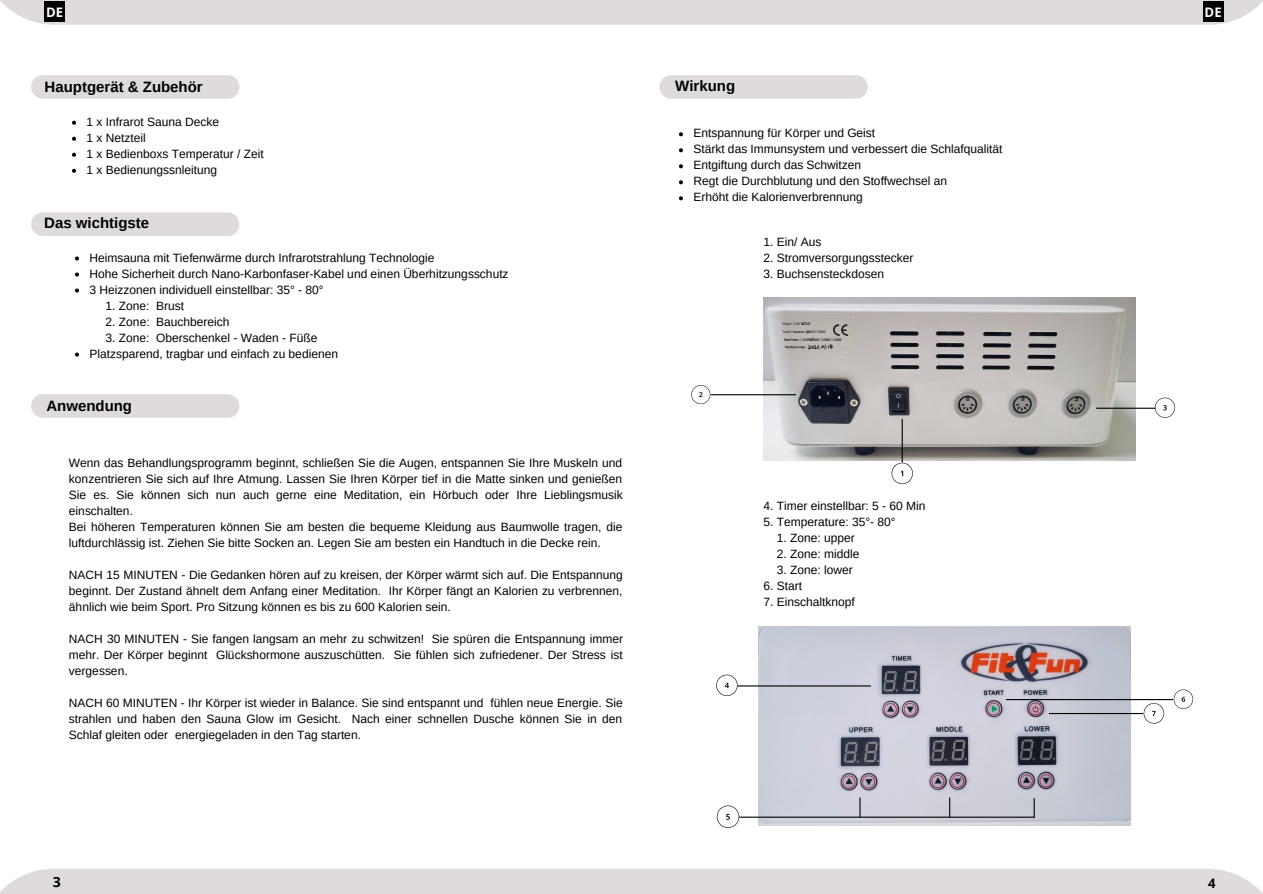
<style>
.page{position:relative;width:1263px;height:894px;background:#fff}
.page>*{position:absolute;margin:0;border:0;box-sizing:border-box;transform-origin:0 0}
.t1{font:700 15px "Arimo";color:#000}
.t2{font:700 15px "Open Sans";color:#000}
.t3{font:700 14.1px "Open Sans";color:#000}
.t4{font:700 13.2px "Open Sans";color:#fff}
.t5{font:700 13.2px "Open Sans";color:#000}
.t6{font:12px/16px "Arimo";color:#000;text-align:justify}
</style>
<div class="page">
<div style="left:31px;top:75px;width:209px;height:24px;background:#dfdbdc;border-radius:12px"></div>
<div style="left:659px;top:75px;width:209px;height:24px;background:#dfdbdc;border-radius:12px"></div>
<div style="left:0;top:0;width:1263px;height:25px;background:#dfdbdc"></div>
<div style="left:0;top:869px;width:1262px;height:24px;background:#dfdbdc"></div>
<div style="left:1203px;top:2px;width:20px;height:20px;background:#000"></div>
<div style="left:44px;top:2px;width:21px;height:20px;background:#000"></div>
<img style="left:763px;top:297px;width:373px;height:163px">
<img style="left:758px;top:626px;width:372px;height:199px">
<hr style="left:711px;top:394px;width:85px;height:1px;background:#000">
<hr style="left:1096px;top:407px;width:59px;height:1px;background:#000">
<hr style="left:902px;top:419px;width:1px;height:43px;background:#000">
<hr style="left:739px;top:816px;width:295px;height:1px;background:#000">
<hr style="left:738px;top:685px;width:133px;height:1px;background:#000">
<hr style="left:1049px;top:712px;width:94px;height:2px;background:#000">
<hr style="left:1006px;top:698px;width:167px;height:2px;background:#000">
<svg style="left:75px;top:256px;width:4px;height:4px"></svg>
<svg style="left:75px;top:272px;width:4px;height:4px"></svg>
<svg style="left:75px;top:288px;width:4px;height:4px"></svg>
<svg style="left:75px;top:352px;width:4px;height:4px"></svg>
<div style="left:31px;top:394px;width:209px;height:23px;background:#dfdbdc;border-radius:12px"></div>
<div style="left:31px;top:212px;width:209px;height:24px;background:#dfdbdc;border-radius:12px"></div>
<svg style="left:891px;top:462px;width:22px;height:22px"></svg>
<svg style="left:691px;top:385px;width:19px;height:19px"></svg>
<svg style="left:1155px;top:397px;width:20px;height:20px"></svg>
<svg style="left:716px;top:674px;width:22px;height:21px"></svg>
<svg style="left:717px;top:805px;width:22px;height:22px"></svg>
<svg style="left:1174px;top:689px;width:19px;height:19px"></svg>
<svg style="left:1144px;top:703px;width:20px;height:20px"></svg>
<svg style="left:72px;top:121px;width:4px;height:4px"></svg>
<svg style="left:72px;top:137px;width:4px;height:4px"></svg>
<svg style="left:72px;top:153px;width:4px;height:4px"></svg>
<svg style="left:72px;top:169px;width:4px;height:4px"></svg>
<svg style="left:679px;top:132px;width:4px;height:4px"></svg>
<svg style="left:679px;top:148px;width:4px;height:4px"></svg>
<svg style="left:679px;top:164px;width:4px;height:4px"></svg>
<svg style="left:679px;top:180px;width:4px;height:4px"></svg>
<svg style="left:679px;top:196px;width:4px;height:4px"></svg>
<svg style="left:859px;top:797px;width:2px;height:19px"></svg>
<svg style="left:1034px;top:798px;width:1px;height:19px"></svg>
<svg style="left:949px;top:797px;width:1px;height:19px"></svg>
<p class="t4" style="left:46px;top:3px;width:19px">DE</p>
<p class="t4" style="left:1205px;top:3px;width:19px">DE</p>
<p class="t1" style="left:45px;top:78px;width:160px">Hauptgerät &amp; Zubehör</p>
<p class="t1" style="left:675px;top:77px;width:61px">Wirkung</p>
<p class="t6" style="left:86px;top:113px;width:134px">1 x Infrarot Sauna Decke</p>
<p class="t6" style="left:86px;top:129px;width:61px">1 x Netzteil</p>
<p class="t6" style="left:86px;top:145px;width:179px">1 x Bedienboxs Temperatur / Zeit</p>
<p class="t6" style="left:86px;top:161px;width:132px">1 x Bedienungssnleitung</p>
<p class="t1" style="left:44px;top:215px;width:106px">Das wichtigste</p>
<p class="t6" style="left:89px;top:249px;width:347px">Heimsauna mit Tiefenwärme durch Infrarotstrahlung Technologie</p>
<p class="t6" style="left:89px;top:265px;width:421px">Hohe Sicherheit durch Nano-Karbonfaser-Kabel und einen Überhitzungsschutz</p>
<p class="t6" style="left:89px;top:281px;width:236px">3 Heizzonen individuell einstellbar: 35° - 80°</p>
<p class="t6" style="left:106px;top:297px;width:80px">1. Zone: Brust</p>
<p class="t6" style="left:106px;top:313px;width:125px">2. Zone: Bauchbereich</p>
<p class="t6" style="left:106px;top:329px;width:213px">3. Zone: Oberschenkel - Waden - Füße</p>
<p class="t6" style="left:89px;top:345px;width:250px">Platzsparend, tragbar und einfach zu bedienen</p>
<p class="t1" style="left:46px;top:397px;width:87px">Anwendung</p>
<p class="t6" style="left:69px;top:454px;width:555px">Wenn das Behandlungsprogramm beginnt, schließen Sie die Augen, entspannen Sie Ihre Muskeln und konzentrieren Sie sich auf Ihre Atmung. Lassen Sie Ihren Körper tief in die Matte sinken und genießen Sie es. Sie können sich nun auch gerne eine Meditation, ein Hörbuch oder Ihre Lieblingsmusik einschalten.</p>
<p class="t6" style="left:69px;top:518px;width:555px">Bei höheren Temperaturen können Sie am besten die bequeme Kleidung aus Baumwolle tragen, die luftdurchlässig ist. Ziehen Sie bitte Socken an. Legen Sie am besten ein Handtuch in die Decke rein.</p>
<p class="t6" style="left:69px;top:566px;width:555px">NACH 15 MINUTEN - Die Gedanken hören auf zu kreisen, der Körper wärmt sich auf. Die Entspannung beginnt. Der Zustand ähnelt dem Anfang einer Meditation. Ihr Körper fängt an Kalorien zu verbrennen, ähnlich wie beim Sport. Pro Sitzung können es bis zu 600 Kalorien sein.</p>
<p class="t6" style="left:69px;top:630px;width:556px">NACH 30 MINUTEN - Sie fangen langsam an mehr zu schwitzen! Sie spüren die Entspannung immer mehr. Der Körper beginnt Glückshormone auszuschütten. Sie fühlen sich zufriedener. Der Stress ist vergessen.</p>
<p class="t6" style="left:69px;top:694px;width:555px">NACH 60 MINUTEN - Ihr Körper ist wieder in Balance. Sie sind entspannt und fühlen neue Energie. Sie strahlen und haben den Sauna Glow im Gesicht. Nach einer schnellen Dusche können Sie in den Schlaf gleiten oder energiegeladen in den Tag starten.</p>
<p class="t6" style="left:693px;top:125px;width:183px">Entspannung für Körper und Geist</p>
<p class="t6" style="left:693px;top:141px;width:311px">Stärkt das Immunsystem und verbessert die Schlafqualität</p>
<p class="t6" style="left:693px;top:157px;width:169px">Entgiftung durch das Schwitzen</p>
<p class="t6" style="left:693px;top:173px;width:255px">Regt die Durchblutung und den Stoffwechsel an</p>
<p class="t6" style="left:693px;top:189px;width:171px">Erhöht die Kalorienverbrennung</p>
<p class="t6" style="left:763px;top:234px;width:59px">1. Ein/ Aus</p>
<p class="t6" style="left:763px;top:250px;width:151px">2. Stromversorgungsstecker</p>
<p class="t6" style="left:763px;top:266px;width:122px">3. Buchsensteckdosen</p>
<p class="t6" style="left:763px;top:498px;width:163px">4. Timer einstellbar: 5 - 60 Min</p>
<p class="t6" style="left:763px;top:514px;width:134px">5. Temperature: 35°- 80°</p>
<p class="t6" style="left:777px;top:530px;width:79px">1. Zone: upper</p>
<p class="t6" style="left:777px;top:546px;width:84px">2. Zone: middle</p>
<p class="t6" style="left:777px;top:562px;width:77px">3. Zone: lower</p>
<p class="t6" style="left:763px;top:578px;width:40px">6. Start</p>
<p class="t6" style="left:763px;top:594px;width:93px">7. Einschaltknopf</p>
<p class="t2" style="left:48px;top:869px;width:10px">3</p>
<p class="t3" style="left:53px;top:871px;width:10px">3</p>
<p class="t5" style="left:1208px;top:873px;width:9px">4</p>
</div>
